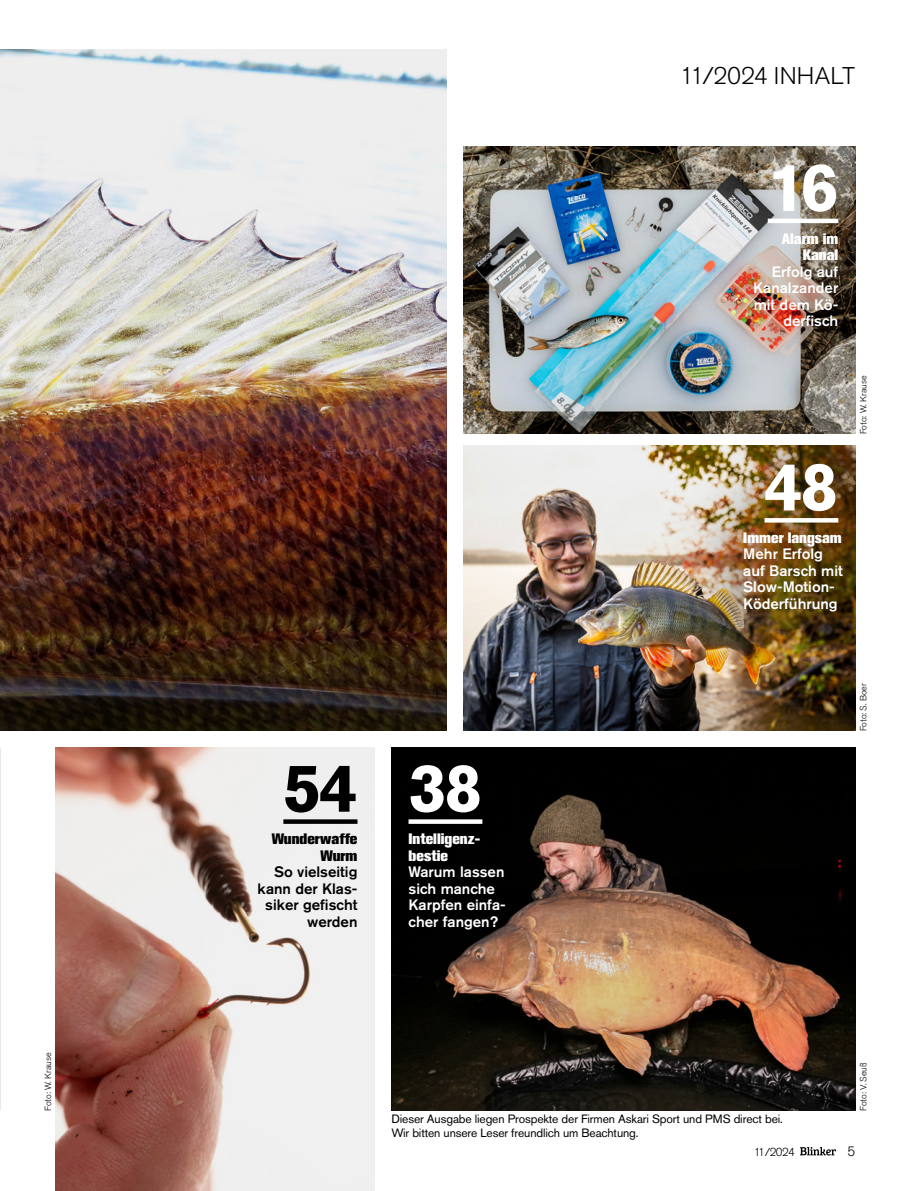
<style>
.page{position:relative;width:915px;height:1191px;background:#fff}
.page>*{position:absolute;margin:0;border:0;box-sizing:border-box;transform-origin:0 0}
.t1{font:700 67.5px "Akzidenz Grotesk Pro";color:#fff}
.t2{font:700 67.5px "Akzidenz Grotesk Pro";color:#000}
.t3{font:300 24px "Akzidenz Grotesk Pro";letter-spacing:-.005em;color:#000}
.t4{font:500 15px/16.5px "Akzidenz Grotesk Pro";color:#fff}
.t5{font:500 15px/16.5px "Akzidenz Grotesk Pro";color:#000;text-align:right}
.t6{font:800 15px/16.5px "Akzidenz Grotesk Pro";color:#fff}
.t7{font:800 15px/16.5px "Akzidenz Grotesk Pro";color:#000;text-align:right}
.t8{font:300 13.5px "Akzidenz Grotesk Pro";color:#000}
.t9{font:12px/13.5px "Akzidenz Grotesk Pro";letter-spacing:-.01em;color:#000}
.t10{font:300 11.55px "Akzidenz Grotesk Pro";letter-spacing:-.05em;color:#000}
.t11{font:300 9px "Akzidenz Grotesk Pro";color:#000}
</style>
<div class="page">
<img style="left:55px;top:747px;width:319px;height:444px">
<img style="left:391px;top:747px;width:464px;height:363px">
<img style="left:463px;top:146px;width:392px;height:287px">
<img style="left:463px;top:446px;width:392px;height:284px">
<img style="left:0;top:50px;width:446px;height:680px">
<img style="left:0;top:747px;width:1px;height:363px">
<div style="left:408px;top:819px;width:74px;height:5px;background:#fff"></div>
<svg style="left:764px;top:518px;width:74px;height:4px"></svg>
<div style="left:283px;top:819px;width:74px;height:5px;background:#000"></div>
<hr style="left:767px;top:219px;width:71px;height:4px;background:#fff">
<svg style="left:800px;top:1147px;width:35px;height:8px"></svg>
<h2 class="t3" style="left:679px;top:60px;width:177px">11/2024 INHALT</h2>
<h1 class="t1" style="left:767px;top:144px;width:72px">16</h1>
<h1 class="t2" style="left:283px;top:744px;width:76px">54</h1>
<p class="t7" style="left:272px;top:830px;width:87px">Wunderwaffe<br>Wurm</p>
<p class="t5" style="left:257px;top:863px;width:101px">So vielseitig kann der Klas&shy;siker gefischt werden</p>
<h1 class="t1" style="left:408px;top:744px;width:75px">38</h1>
<p class="t6" style="left:408px;top:830px;width:73px">Intelligenz&shy;bestie</p>
<p class="t4" style="left:408px;top:863px;width:99px">Warum lassen sich manche<br>Karpfen einfa&shy;cher fangen?</p>
<p class="t6" style="left:781px;top:230px;width:58px;text-align:right">Alarm im<br>Kanal</p>
<p class="t4" style="left:753px;top:263px;width:86px;text-align:right">Erfolg auf<br>Kanalzander mit dem Kö&shy;derfisch</p>
<h1 class="t1" style="left:764px;top:443px;width:75px">48</h1>
<p class="t6" style="left:743px;top:529px;width:100px">Immer langsam</p>
<p class="t4" style="left:743px;top:545px;width:101px">Mehr Erfolg auf Barsch mit<br>Slow-Motion-<br>Köderführung</p>
<p class="t11" style="left:857px;top:434px;width:60px;rotate:-90deg">Foto: W. Krause</p>
<p class="t11" style="left:857px;top:731px;width:50px;rotate:-90deg">Foto: S. Boer</p>
<p class="t11" style="left:42px;top:1111px;width:60px;rotate:-90deg">Foto: W. Krause</p>
<p class="t11" style="left:857px;top:1111px;width:50px;rotate:-90deg">Foto: V. Seuß</p>
<p class="t9" style="left:391px;top:1112px;width:393px">Dieser Ausgabe liegen Prospekte der Firmen Askari Sport und PMS direct bei.<br>Wir bitten unsere Leser freundlich um Beachtung.</p>
<p class="t10" style="left:753px;top:1144px;width:43px">11/2024</p>
<p class="t8" style="left:847px;top:1142px;width:9px">5</p>
</div>
